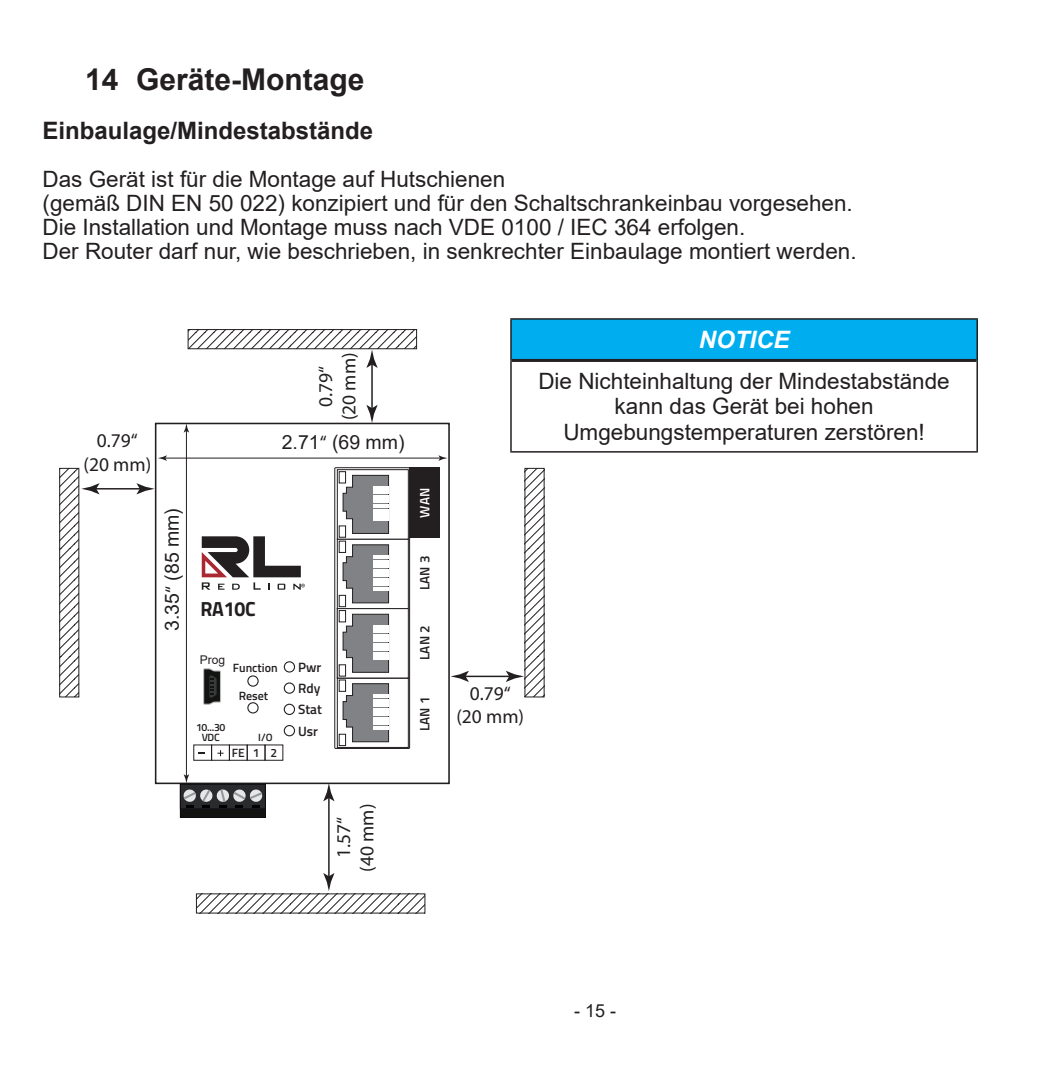
<style>
.page{position:relative;width:1046px;height:1072px;background:#fff}
.page>*{position:absolute;margin:0;border:0;box-sizing:border-box;transform-origin:0 0}
.t1{font:700 30px "Arial";color:#231f20}
.t2{font:700 24px "Arial";color:#231f20}
.t3{font:italic 700 24px "Arial";color:#fff}
.t4{font:22.5px/24px "Arial";color:#231f20}
.t5{font:700 20.4px "Titillium";letter-spacing:-.01em;color:#231f20;scale:.95 1}
.t6{font:19.5px/23.4px "Myriad Pro";color:#231f20;text-align:center}
.t7{font:19.5px "Arial";color:#231f20}
.t8{font:18px "Arial";color:#231f20}
.t9{font:600 13.5px/21.3px "Titillium";color:#231f20;text-align:justify}
.t10{font:600 13.5px "Titillium";color:#fff}
.t11{font:600 12px "Titillium";color:#231f20}
.t12{font:12px "Arial";color:#231f20}
.t13{font:600 10.5px "Titillium";letter-spacing:-.025em;color:#231f20}
.s1{font-family:"Myriad Pro"}
</style>
<div class="page">
<div style="left:511px;top:319px;width:466px;height:41px;background:#00aeef"></div>
<hr style="left:512px;top:359px;width:464px;height:3px;background:#231f20">
<hr style="left:510px;top:318px;width:468px;height:2px;background:#231f20">
<hr style="left:510px;top:320px;width:2px;height:40px;background:#231f20">
<hr style="left:976px;top:320px;width:2px;height:40px;background:#231f20">
<hr style="left:510px;top:360px;width:2px;height:91px;background:#231f20">
<hr style="left:976px;top:360px;width:2px;height:91px;background:#231f20">
<hr style="left:510px;top:451px;width:468px;height:1px;background:#231f20">
<svg style="left:61px;top:470px;width:16px;height:225px"></svg>
<div style="left:59px;top:468px;width:20px;height:229px;border:1px solid #231f20"></div>
<svg style="left:527px;top:470px;width:15px;height:225px"></svg>
<div style="left:525px;top:468px;width:19px;height:229px;border:1px solid #231f20"></div>
<svg style="left:198px;top:895px;width:225px;height:16px"></svg>
<div style="left:196px;top:893px;width:229px;height:20px;border:1px solid #231f20"></div>
<hr style="left:94px;top:488px;width:49px;height:1px;background:#231f20">
<svg style="left:137px;top:483px;width:18px;height:11px"></svg>
<svg style="left:81px;top:483px;width:18px;height:11px"></svg>
<hr style="left:463px;top:675px;width:49px;height:2px;background:#231f20">
<svg style="left:506px;top:671px;width:18px;height:11px"></svg>
<svg style="left:451px;top:671px;width:18px;height:11px"></svg>
<svg style="left:190px;top:331px;width:225px;height:16px"></svg>
<div style="left:188px;top:329px;width:229px;height:20px;border:1px solid #231f20"></div>
<hr style="left:371px;top:362px;width:2px;height:49px;background:#231f20">
<svg style="left:366px;top:349px;width:12px;height:19px"></svg>
<svg style="left:366px;top:405px;width:12px;height:17px"></svg>
<hr style="left:328px;top:795px;width:2px;height:84px;background:#231f20">
<svg style="left:323px;top:784px;width:11px;height:17px"></svg>
<svg style="left:323px;top:873px;width:11px;height:18px"></svg>
<div style="left:155px;top:422px;width:295px;height:362px;border:2px solid #231f20"></div>
<div style="left:337px;top:677px;width:72px;height:70px;border:1px solid #231f20"></div>
<svg style="left:342px;top:683px;width:47px;height:59px"></svg>
<hr style="left:373px;top:712px;width:15px;height:3px;background:#fff">
<hr style="left:373px;top:717px;width:15px;height:3px;background:#fff">
<hr style="left:373px;top:721px;width:15px;height:3px;background:#fff">
<hr style="left:373px;top:726px;width:15px;height:3px;background:#fff">
<hr style="left:373px;top:694px;width:15px;height:3px;background:#fff">
<hr style="left:373px;top:699px;width:15px;height:3px;background:#fff">
<hr style="left:373px;top:703px;width:15px;height:3px;background:#fff">
<hr style="left:373px;top:708px;width:15px;height:3px;background:#fff">
<div style="left:339px;top:679px;width:7px;height:12px;border:1px solid #231f20"></div>
<div style="left:339px;top:734px;width:7px;height:11px;border:1px solid #231f20"></div>
<div style="left:337px;top:608px;width:72px;height:70px;border:1px solid #231f20"></div>
<svg style="left:342px;top:613px;width:47px;height:60px"></svg>
<hr style="left:373px;top:643px;width:15px;height:3px;background:#fff">
<hr style="left:373px;top:648px;width:15px;height:3px;background:#fff">
<hr style="left:373px;top:652px;width:15px;height:3px;background:#fff">
<hr style="left:373px;top:656px;width:15px;height:4px;background:#fff">
<hr style="left:373px;top:625px;width:15px;height:3px;background:#fff">
<hr style="left:373px;top:630px;width:15px;height:3px;background:#fff">
<hr style="left:373px;top:634px;width:15px;height:3px;background:#fff">
<hr style="left:373px;top:638px;width:15px;height:4px;background:#fff">
<div style="left:339px;top:610px;width:7px;height:12px;border:1px solid #231f20"></div>
<div style="left:339px;top:664px;width:7px;height:12px;border:1px solid #231f20"></div>
<div style="left:337px;top:538px;width:72px;height:71px;border:1px solid #231f20"></div>
<svg style="left:342px;top:544px;width:47px;height:59px"></svg>
<hr style="left:373px;top:574px;width:15px;height:3px;background:#fff">
<hr style="left:373px;top:578px;width:15px;height:3px;background:#fff">
<hr style="left:373px;top:582px;width:15px;height:4px;background:#fff">
<hr style="left:373px;top:587px;width:15px;height:3px;background:#fff">
<hr style="left:373px;top:556px;width:15px;height:3px;background:#fff">
<hr style="left:373px;top:560px;width:15px;height:3px;background:#fff">
<hr style="left:373px;top:564px;width:15px;height:4px;background:#fff">
<hr style="left:373px;top:569px;width:15px;height:3px;background:#fff">
<div style="left:339px;top:541px;width:7px;height:11px;border:1px solid #231f20"></div>
<div style="left:339px;top:595px;width:7px;height:12px;border:1px solid #231f20"></div>
<div style="left:337px;top:469px;width:72px;height:70px;border:1px solid #231f20"></div>
<svg style="left:342px;top:474px;width:47px;height:60px"></svg>
<hr style="left:373px;top:504px;width:15px;height:3px;background:#fff">
<hr style="left:373px;top:509px;width:15px;height:3px;background:#fff">
<hr style="left:373px;top:513px;width:15px;height:3px;background:#fff">
<hr style="left:373px;top:518px;width:15px;height:3px;background:#fff">
<hr style="left:373px;top:486px;width:15px;height:3px;background:#fff">
<hr style="left:373px;top:491px;width:15px;height:3px;background:#fff">
<hr style="left:373px;top:495px;width:15px;height:3px;background:#fff">
<hr style="left:373px;top:500px;width:15px;height:3px;background:#fff">
<div style="left:339px;top:471px;width:7px;height:12px;border:1px solid #231f20"></div>
<div style="left:339px;top:525px;width:7px;height:12px;border:1px solid #231f20"></div>
<div style="left:284px;top:661px;width:11px;height:11px;border:1px solid #231f20;border-radius:50%"></div>
<div style="left:247px;top:675px;width:12px;height:11px;border:1px solid #231f20;border-radius:50%"></div>
<div style="left:247px;top:702px;width:12px;height:11px;border:1px solid #231f20;border-radius:50%"></div>
<div style="left:284px;top:682px;width:11px;height:11px;border:1px solid #231f20;border-radius:50%"></div>
<div style="left:284px;top:703px;width:11px;height:12px;border:1px solid #231f20;border-radius:50%"></div>
<div style="left:284px;top:725px;width:11px;height:11px;border:1px solid #231f20;border-radius:50%"></div>
<div style="left:334px;top:467px;width:76px;height:281px;border:1px solid #231f20"></div>
<svg style="left:203px;top:668px;width:18px;height:37px"></svg>
<div style="left:180px;top:784px;width:85px;height:33px;background:#131412"></div>
<div style="left:180px;top:783px;width:86px;height:34px;border:1px solid #0f0b11"></div>
<div style="left:180px;top:784px;width:85px;height:25px;background:#292b2c"></div>
<div style="left:180px;top:784px;width:86px;height:25px;border:1px solid #0f0b11"></div>
<svg style="left:216px;top:788px;width:14px;height:14px"></svg>
<svg style="left:219px;top:788px;width:44px;height:19px"></svg>
<div style="left:229px;top:744px;width:19px;height:16px;border:1px solid #231f20"></div>
<svg style="left:218px;top:750px;width:6px;height:6px"></svg>
<div style="left:410px;top:467px;width:30px;height:71px;background:#231f20"></div>
<svg style="left:202px;top:536px;width:103px;height:53px"></svg>
<hr style="left:186px;top:429px;width:1px;height:348px;background:#231f20">
<svg style="left:184px;top:423px;width:5px;height:9px"></svg>
<svg style="left:183px;top:774px;width:30px;height:33px"></svg>
<hr style="left:164px;top:457px;width:277px;height:1px;background:#231f20">
<svg style="left:438px;top:455px;width:10px;height:6px"></svg>
<svg style="left:158px;top:455px;width:9px;height:6px"></svg>
<h1 class="t1" style="left:85px;top:58px;width:281px">14 Geräte-Montage</h1>
<p class="t2" style="left:43px;top:113px;width:332px">Einbaulage/Mindestabstände</p>
<p class="t4" style="left:43px;top:167px;width:812px">Das Gerät ist für die Montage auf Hutschienen<br>(gemäß DIN EN 50 022) konzipiert und für den Schaltschrankeinbau vorgesehen.<br>Die Installation und Montage muss nach VDE 0100 / IEC 364 erfolgen.<br>Der Router darf nur, wie beschrieben, in senkrechter Einbaulage montiert werden.</p>
<p class="t6" style="left:84px;top:428px;width:69px">0.79“ (20 mm)</p>
<p class="t6" style="left:314px;top:420px;width:69px;rotate:-90deg">0.79“ (20 mm)</p>
<p class="t7" style="left:282px;top:429px;width:124px">2.71<span class="s1">“</span> (69 mm)</p>
<p class="t7" style="left:159px;top:631px;width:124px;rotate:-90deg">3.35<span class="s1">“</span> (85 mm)</p>
<p class="t5" style="left:200px;top:593px;width:60px">RA10C</p>
<p class="t12" style="left:200px;top:651px;width:27px">Prog</p>
<p class="t11" style="left:233px;top:658px;width:46px">Function</p>
<p class="t9" style="left:298px;top:656px;width:25px">Pwr</p>
<p class="t11" style="left:239px;top:686px;width:31px">Reset</p>
<p class="t9" style="left:298px;top:677px;width:25px">Rdy Stat Usr</p>
<p class="t13" style="left:196px;top:719px;width:31px">10...30</p>
<p class="t13" style="left:202px;top:730px;width:20px">VDC</p>
<p class="t13" style="left:258px;top:730px;width:16px">I/O</p>
<p class="t11" style="left:232px;top:743px;width:47px">FE1 2</p>
<p class="t10" style="left:415px;top:517px;width:31px;rotate:-90deg">WAN</p>
<p class="t9" style="left:414px;top:590px;width:36px;rotate:-90deg">LAN 3</p>
<p class="t9" style="left:414px;top:660px;width:36px;rotate:-90deg">LAN 2</p>
<p class="t9" style="left:414px;top:731px;width:36px;rotate:-90deg">LAN 1</p>
<p class="t6" style="left:332px;top:871px;width:69px;rotate:-90deg">1.57“ (40 mm)</p>
<p class="t3" style="left:699px;top:324px;width:92px">NOTICE</p>
<p class="t4" style="left:538px;top:368px;width:413px;line-height:25.5px;text-align:center">Die Nichteinhaltung der Mindestabstände kann das Gerät bei hohen<br>Umgebungstemperaturen zerstören!</p>
<p class="t6" style="left:456px;top:681px;width:69px">0.79“ (20 mm)</p>
<p class="t8" style="left:574px;top:998px;width:44px">- 15 -</p>
</div>
